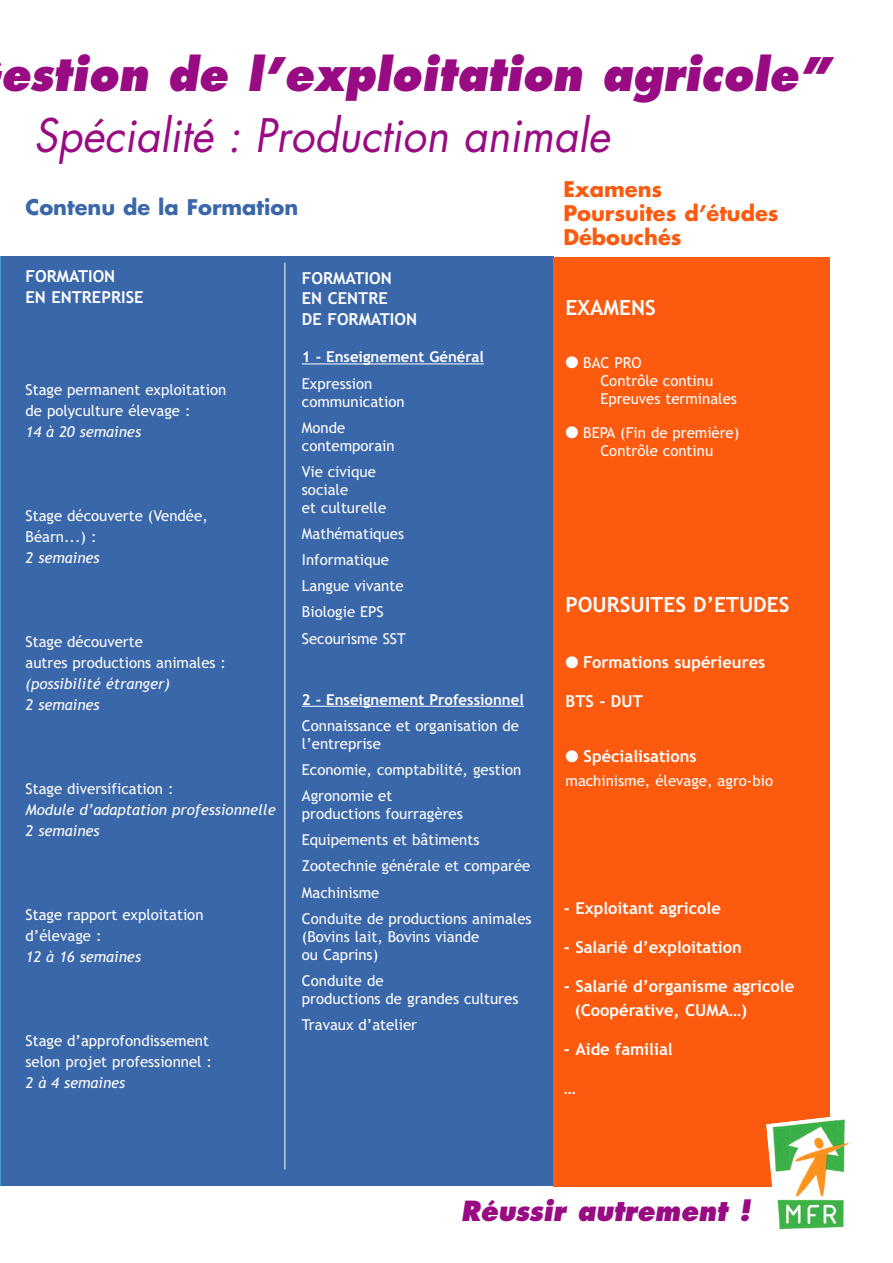
<style>
.page{position:relative;width:893px;height:1263px;background:#fff}
.page>*{position:absolute;margin:0;border:0;box-sizing:border-box;transform-origin:0 0}
.t1{font:italic 800 45px "Futura";color:#990b82;scale:.94 1}
.t2{font:italic 45px "Futura";color:#990b82;scale:.94 1}
.t3{font:italic 800 27px "Futura";color:#990b82;scale:.94 1}
.t4{font:700 21px/24px "Futura";color:#fc5a0f}
.t5{font:700 21px "Trebuchet MS";color:#fff}
.t6{font:700 21px "Futura";color:#3a67a9}
.t7{font:700 16.5px/20.4px "Trebuchet MS";color:#fff}
.t8{font:15px/18px "Trebuchet MS";color:#fff}
.t9{font:italic 15px/21px "Trebuchet MS";color:#fff}
.t10{font:700 15px "Trebuchet MS";color:#fff}
</style>
<div class="page">
<div style="left:0;top:256px;width:553px;height:930px;background:#3a67a9"></div>
<hr style="left:0;top:256px;width:1px;height:930px;background:#439cc7">
<div style="left:553px;top:257px;width:276px;height:929px;background:#fc5a0f"></div>
<hr style="left:302px;top:363px;width:170px;height:1px;background:#fff">
<svg style="left:471px;top:363px;width:13px;height:1px"></svg>
<hr style="left:302px;top:706px;width:222px;height:1px;background:#fff">
<hr style="left:285px;top:263px;width:1px;height:906px;background:#fff">
<img style="left:766px;top:1115px;width:83px;height:115px">
<h1 class="t1" style="left:0;top:54px;width:886px">estion de l’exploitation agricole”</h1>
<h1 class="t2" style="left:34px;top:115px;width:614px">Spécialité : Production animale</h1>
<h3 class="t6" style="left:26px;top:197px;width:274px">Contenu de la Formation</h3>
<h3 class="t4" style="left:563px;top:179px;width:217px">Examens<br>Poursuites d’études<br>Débouchés</h3>
<p class="t7" style="left:26px;top:266px;width:119px;line-height:20.9px">FORMATION<br>EN ENTREPRISE</p>
<p class="t8" style="left:26px;top:379px;width:202px;line-height:21px">Stage permanent exploitation de polyculture élevage :</p>
<p class="t9" style="left:26px;top:421px;width:117px">14 à 20 semaines</p>
<p class="t8" style="left:26px;top:505px;width:184px;line-height:21px">Stage découverte (Vendée,<br>Béarn...) :</p>
<p class="t9" style="left:26px;top:547px;width:76px">2 semaines</p>
<p class="t8" style="left:26px;top:631px;width:202px;line-height:21px">Stage découverte<br>autres productions animales :</p>
<p class="t9" style="left:26px;top:673px;width:146px">(possibilité étranger)<br>2 semaines</p>
<p class="t8" style="left:26px;top:779px;width:150px">Stage diversification :</p>
<p class="t9" style="left:26px;top:799px;width:252px">Module d’adaptation professionnelle<br>2 semaines</p>
<p class="t8" style="left:26px;top:904px;width:179px;line-height:21px">Stage rapport exploitation d’élevage :</p>
<p class="t9" style="left:26px;top:946px;width:117px">12 à 16 semaines</p>
<p class="t8" style="left:26px;top:1030px;width:188px;line-height:21px">Stage d’approfondissement selon projet professionnel :</p>
<p class="t9" style="left:26px;top:1072px;width:101px">2 à 4 semaines</p>
<p class="t7" style="left:302px;top:268px;width:117px">FORMATION<br>EN CENTRE<br>DE FORMATION</p>
<p class="t10" style="left:302px;top:348px;width:183px">1 - Enseignement Général</p>
<p class="t8" style="left:302px;top:374px;width:104px">Expression communication</p>
<p class="t8" style="left:302px;top:418px;width:94px">Monde contemporain</p>
<p class="t8" style="left:302px;top:463px;width:86px">Vie civique sociale<br>et culturelle</p>
<p class="t8" style="left:302px;top:521px;width:105px;line-height:26.1px">Mathématiques<br>Informatique<br>Langue vivante<br>Biologie EPS<br>Secourisme SST</p>
<p class="t10" style="left:302px;top:691px;width:223px">2 - Enseignement Professionnel</p>
<p class="t8" style="left:302px;top:717px;width:219px">Connaissance et organisation de l’entreprise</p>
<p class="t8" style="left:302px;top:757px;width:221px;line-height:26.1px">Economie, comptabilité, gestion<br>Agronomie et</p>
<p class="t8" style="left:302px;top:801px;width:231px;line-height:26.1px">productions fourragères<br>Equipements et bâtiments<br>Zootechnie générale et comparée<br>Machinisme<br>Conduite de productions animales</p>
<p class="t8" style="left:302px;top:927px;width:179px">(Bovins lait, Bovins viande ou Caprins)</p>
<p class="t8" style="left:302px;top:972px;width:218px">Conduite de<br>productions de grandes cultures</p>
<p class="t8" style="left:302px;top:1016px;width:117px">Travaux d’atelier</p>
<h3 class="t5" style="left:566px;top:295px;width:92px">EXAMENS</h3>
<p class="t8" style="left:600px;top:354px;width:138px;text-indent:-35px">● BAC PRO<br>Contrôle continu<br>Epreuves terminales</p>
<p class="t8" style="left:566px;top:424px;width:175px;text-align:center">● BEPA (Fin de première)<br>Contrôle continu</p>
<h3 class="t5" style="left:566px;top:592px;width:225px">POURSUITES D’ETUDES</h3>
<p class="t7" style="left:566px;top:652px;width:201px">● Formations supérieures</p>
<p class="t7" style="left:566px;top:691px;width:79px">BTS - DUT</p>
<p class="t7" style="left:566px;top:746px;width:133px">● Spécialisations</p>
<p class="t8" style="left:566px;top:771px;width:209px">machinisme, élevage, agro-bio</p>
<p class="t7" style="left:564px;top:898px;width:159px">- Exploitant agricole</p>
<p class="t7" style="left:564px;top:937px;width:180px">- Salarié d’exploitation</p>
<p class="t7" style="left:575px;top:974px;width:221px;line-height:24px;text-indent:-11px">- Salarié d’organisme agricole (Coopérative, CUMA…)</p>
<p class="t7" style="left:564px;top:1039px;width:110px">- Aide familial</p>
<p class="t7" style="left:564px;top:1078px;width:14px">…</p>
<h2 class="t3" style="left:461px;top:1199px;width:310px">Réussir autrement !</h2>
</div>
